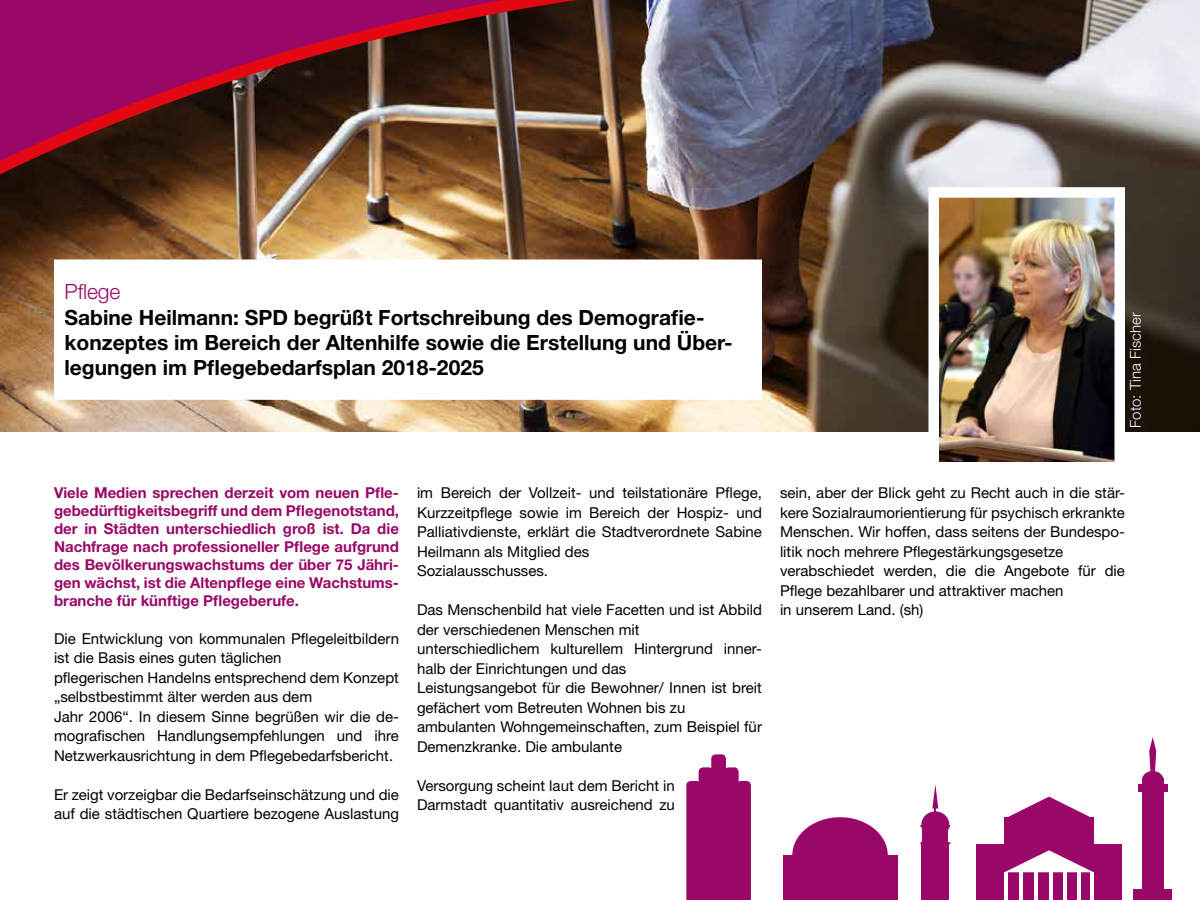
<style>
.page{position:relative;width:1200px;height:900px;background:#fff}
.page>*{position:absolute;margin:0;border:0;box-sizing:border-box;transform-origin:0 0}
.t1{font:700 21px/25.2px "Helvetica Neue LT Std";color:#000}
.t2{font:300 21px "Helvetica Neue LT Std";color:#990868}
.t3{font:15px/19.5px "Helvetica Neue LT Std";color:#000}
.t4{font:700 15px/18px "Helvetica Neue LT Std";color:#990868;text-align:justify}
.t5{font:300 15px "Helvetica Neue LT Std";color:#fff}
</style>
<div class="page">
<svg style="left:686px;top:754px;width:65px;height:146px;background:#a42479"></svg>
<div style="left:783px;top:855px;width:114px;height:45px;background:#990868"></div>
<div style="left:792px;top:817px;width:96px;height:77px;background:#990868;border-radius:50%"></div>
<div style="left:921px;top:842px;width:28px;height:58px;background:#990868"></div>
<div style="left:921px;top:811px;width:28px;height:27px;background:#990868;border-radius:50%"></div>
<div style="left:922px;top:826px;width:26px;height:18px;background:#990868"></div>
<hr style="left:920px;top:825px;width:30px;height:2px;background:#990868">
<hr style="left:920px;top:842px;width:30px;height:2px;background:#990868">
<div style="left:976px;top:844px;width:146px;height:56px;background:#990868"></div>
<div style="left:1004px;top:818px;width:90px;height:38px;background:#990868"></div>
<svg style="left:1005px;top:850px;width:88px;height:22px"></svg>
<hr style="left:1004px;top:872px;width:4px;height:28px;background:#fff">
<hr style="left:1090px;top:872px;width:4px;height:28px;background:#fff">
<hr style="left:1019px;top:872px;width:4px;height:28px;background:#fff">
<hr style="left:1034px;top:872px;width:4px;height:28px;background:#fff">
<hr style="left:1049px;top:872px;width:4px;height:28px;background:#fff">
<hr style="left:1064px;top:872px;width:3px;height:28px;background:#fff">
<hr style="left:1077px;top:872px;width:3px;height:28px;background:#fff">
<div style="left:1134px;top:889px;width:38px;height:11px;background:#990868"></div>
<div style="left:1142px;top:784px;width:21px;height:105px;background:#990868"></div>
<svg style="left:1149px;top:737px;width:7px;height:34px"></svg>
<svg style="left:1004px;top:797px;width:90px;height:21px"></svg>
<div style="left:1142px;top:778px;width:21px;height:11px;background:#990868"></div>
<div style="left:1142px;top:771px;width:21px;height:18px;background:#990868;border-radius:50%"></div>
<div style="left:1138px;top:784px;width:30px;height:8px;background:#990868"></div>
<svg style="left:932px;top:784px;width:6px;height:28px"></svg>
<img style="left:0;top:0;width:1200px;height:432px">
<div style="left:59px;top:265px;width:698px;height:130px;background:#fff"></div>
<img style="left:939px;top:198px;width:175px;height:264px">
<h1 class="t2" style="left:64px;top:279px;width:58px">Pflege</h1>
<h1 class="t1" style="left:64px;top:304px;width:670px">Sabine Heilmann: SPD begrüßt Fortschreibung des Demografie&shy;konzeptes im Bereich der Altenhilfe sowie die Erstellung und Über&shy;legungen im Pflegebedarfsplan 2018-2025</h1>
<p class="t5" style="left:1126px;top:428px;width:117px;rotate:-90deg">Foto: Tina Fischer</p>
<p class="t4" style="left:54px;top:484px;width:347px">Viele Medien sprechen derzeit vom neuen Pfle&shy;gebedürftigkeitsbegriff und dem Pflegenotstand, der in Städten unterschiedlich groß ist. Da die Nachfrage nach professioneller Pflege aufgrund des Bevölkerungswachstums der über 75 Jähri&shy;gen wächst, ist die Altenpflege eine Wachstums&shy;branche für künftige Pflegeberufe.</p>
<p class="t3" style="left:54px;top:628px;width:347px">Die Entwicklung von kommunalen Pflegeleitbildern ist die Basis eines guten täglichen<br>pflegerischen Handelns entsprechend dem Konzept „selbstbestimmt älter werden aus dem<br>Jahr 2006“. In diesem Sinne begrüßen wir die de&shy;mografischen Handlungsempfehlungen und ihre Netzwerkausrichtung in dem Pflegebedarfsbericht.</p>
<p class="t3" style="left:54px;top:784px;width:346px">Er zeigt vorzeigbar die Bedarfseinschätzung und die auf die städtischen Quartiere bezogene Auslastung</p>
<p class="t3" style="left:417px;top:483px;width:346px">im Bereich der Vollzeit- und teilstationäre Pflege, Kurzzeitpflege sowie im Bereich der Hospiz- und Palliativdienste, erklärt die Stadtverordnete Sabine Heilmann als Mitglied des<br>Sozialausschusses.</p>
<p class="t3" style="left:417px;top:600px;width:347px">Das Menschenbild hat viele Facetten und ist Abbild der verschiedenen Menschen mit unterschiedlichem kulturellem Hintergrund inner&shy;halb der Einrichtungen und das<br>Leistungsangebot für die Bewohner/ Innen ist breit gefächert vom Betreuten Wohnen bis zu ambulanten Wohngemeinschaften, zum Beispiel für Demenzkranke. Die ambulante</p>
<p class="t3" style="left:417px;top:775px;width:259px">Versorgung scheint laut dem Bericht in<br>Darmstadt quantitativ ausreichend zu</p>
<p class="t3" style="left:780px;top:483px;width:347px">sein, aber der Blick geht zu Recht auch in die stär&shy;kere Sozialraumorientierung für psychisch erkrankte Menschen. Wir hoffen, dass seitens der Bundespo&shy;litik noch mehrere Pflegestärkungsgesetze verabschiedet werden, die die Angebote für die Pflege bezahlbarer und attraktiver machen<br>in unserem Land. (sh)</p>
</div>
